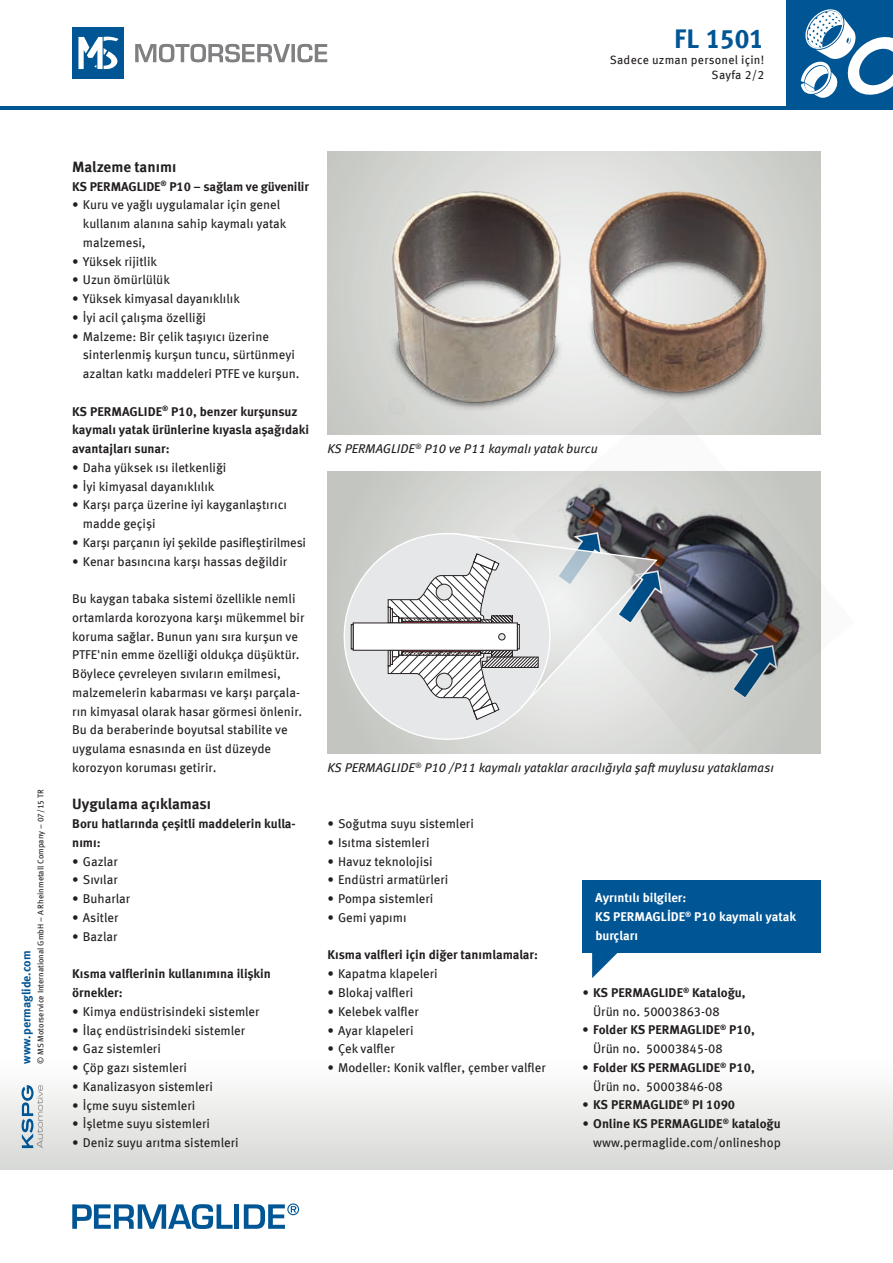
<style>
.page{position:relative;width:893px;height:1263px;background:#fff}
.page>*{position:absolute;margin:0;border:0;box-sizing:border-box;transform-origin:0 0}
.t1{font:700 27px "Meta OFC";letter-spacing:-.025em;color:#005594}
.t2{font:700 15px "Meta OFC";letter-spacing:-.005em;color:#231f20}
.t3{font:12.75px/18.8px "Meta OFC";color:#231f20}
.t4{font:700 12.75px/18.8px "Meta OFC";color:#231f20}
.t5{font:italic 12.75px "Meta OFC";color:#231f20}
.t6{font:700 12.75px/18.8px "Meta OFC";color:#fff}
.t7{font:12px/15px "Meta OFC";letter-spacing:.02em;color:#231f20;text-align:right}
.t8{font:700 12px "Meta OFC";color:#005594}
.t9{font:8.25px "Meta OFC";color:#231f20}
.s1{font-weight:400}
.s2{font-weight:700}
</style>
<div class="page">
<div style="left:0;top:1054px;width:893px;height:115px;background:linear-gradient(to bottom,#fff,#d8d9d6)"></div>
<hr style="left:0;top:106px;width:893px;height:4px;background:#005594">
<div style="left:787px;top:0;width:106px;height:106px;background:#005594"></div>
<svg style="left:801px;top:9px;width:92px;height:89px"></svg>
<svg style="left:22px;top:1085px;width:21px;height:63px"></svg>
<svg style="left:135px;top:44px;width:192px;height:19px"></svg>
<div style="left:72px;top:28px;width:51px;height:51px;background:#005594"></div>
<svg style="left:78px;top:36px;width:41px;height:33px"></svg>
<svg style="left:72px;top:1204px;width:161px;height:25px"></svg>
<div style="left:234px;top:1204px;width:5px;height:25px;background:#005594"></div>
<svg style="left:244px;top:1203px;width:55px;height:26px"></svg>
<svg style="left:327px;top:472px;width:185px;height:281px;background:#cdcfcb"></svg>
<svg style="left:327px;top:152px;width:494px;height:282px;background:#d2d4d0"></svg>
<img style="left:387px;top:180px;width:179px;height:235px">
<img style="left:583px;top:177px;width:189px;height:223px">
<img style="left:512px;top:400px;width:309px;height:353px">
<svg style="left:730px;top:644px;width:48px;height:56px;background:#728694"></svg>
<svg style="left:329px;top:519px;width:236px;height:233px;background:#d1d3cf"></svg>
<svg style="left:352px;top:531px;width:312px;height:190px"></svg>
<div style="left:583px;top:880px;width:238px;height:73px;background:#005594"></div>
<svg style="left:592px;top:953px;width:26px;height:25px"></svg>
<h1 class="t1" style="left:674px;top:22px;width:92px">FL 1501</h1>
<p class="t7" style="left:610px;top:52px;width:156px">Sadece uzman personel için!<br>Sayfa 2/2</p>
<p class="t9" style="left:35px;top:1064px;width:276px;rotate:-90deg">© MS Motorservice International GmbH – A Rheinmetall Company – 07/15 TR</p>
<p class="t8" style="left:19px;top:1064px;width:115px;rotate:-90deg">www.permaglide.com</p>
<p class="t2" style="left:72px;top:157px;width:106px">Malzeme tanımı</p>
<p class="t4" style="left:72px;top:177px;width:238px">KS PERMAGLIDE<sup>®</sup> P10 – sağlam ve güvenilir</p>
<p class="t3" style="left:83px;top:196px;width:205px;text-indent:-11px">• Kuru ve yağlı uygulamalar için genel kullanım alanına sahip kaymalı yatak malzemesi,</p>
<p class="t3" style="left:72px;top:252px;width:86px">• Yüksek rijitlik</p>
<p class="t3" style="left:72px;top:271px;width:99px">• Uzun ömürlülük</p>
<p class="t3" style="left:72px;top:289px;width:169px">• Yüksek kimyasal dayanıklılık</p>
<p class="t3" style="left:72px;top:308px;width:135px">• İyi acil çalışma özelliği</p>
<p class="t3" style="left:83px;top:327px;width:218px;text-indent:-11px">• Malzeme: Bir çelik taşıyıcı üzerine sinterlenmiş kurşun tuncu, sürtünmeyi azaltan katkı maddeleri PTFE ve kurşun.</p>
<p class="t4" style="left:72px;top:402px;width:238px">KS PERMAGLIDE<sup>®</sup> P10, benzer kurşunsuz kaymalı yatak ürünlerine kıyasla aşağıdaki avantajları sunar:</p>
<p class="t3" style="left:72px;top:458px;width:156px">• Daha yüksek ısı iletkenliği</p>
<p class="t3" style="left:72px;top:477px;width:144px">• İyi kimyasal dayanıklılık</p>
<p class="t3" style="left:83px;top:496px;width:206px;text-indent:-11px">• Karşı parça üzerine iyi kayganlaştırıcı madde geçişi</p>
<p class="t3" style="left:72px;top:533px;width:235px">• Karşı parçanın iyi şekilde pasifleştirilmesi</p>
<p class="t3" style="left:72px;top:552px;width:217px">• Kenar basıncına karşı hassas değildir</p>
<p class="t3" style="left:72px;top:589px;width:234px">Bu kaygan tabaka sistemi özellikle nemli ortamlarda korozyona karşı mükemmel bir koruma sağlar. Bunun yanı sıra kurşun ve PTFE'nin emme özelliği oldukça düşüktür.<br>Böylece çevreleyen sıvıların emilmesi, malzemelerin kabarması ve karşı parçala&shy;rın kimyasal olarak hasar görmesi önlenir.<br>Bu da beraberinde boyutsal stabilite ve uygulama esnasında en üst düzeyde korozyon koruması getirir.</p>
<p class="t2" style="left:72px;top:795px;width:140px">Uygulama açıklaması</p>
<p class="t4" style="left:72px;top:814px;width:225px">Boru hatlarında çeşitli maddelerin kulla&shy;nımı:</p>
<p class="t3" style="left:72px;top:852px;width:47px">• Gazlar</p>
<p class="t3" style="left:72px;top:871px;width:47px">• Sıvılar</p>
<p class="t3" style="left:72px;top:889px;width:60px">• Buharlar</p>
<p class="t3" style="left:72px;top:908px;width:48px">• Asitler</p>
<p class="t3" style="left:72px;top:927px;width:47px">• Bazlar</p>
<p class="t4" style="left:72px;top:964px;width:200px">Kısma valflerinin kullanımına ilişkin örnekler:</p>
<p class="t3" style="left:72px;top:1002px;width:189px">• Kimya endüstrisindeki sistemler</p>
<p class="t3" style="left:72px;top:1021px;width:175px">• İlaç endüstrisindeki sistemler</p>
<p class="t3" style="left:72px;top:1039px;width:90px">• Gaz sistemleri</p>
<p class="t3" style="left:72px;top:1058px;width:116px">• Çöp gazı sistemleri</p>
<p class="t3" style="left:72px;top:1077px;width:142px">• Kanalizasyon sistemleri</p>
<p class="t3" style="left:72px;top:1096px;width:125px">• İçme suyu sistemleri</p>
<p class="t3" style="left:72px;top:1114px;width:139px">• İşletme suyu sistemleri</p>
<p class="t3" style="left:72px;top:1133px;width:168px">• Deniz suyu arıtma sistemleri</p>
<p class="t5" style="left:327px;top:441px;width:272px">KS PERMAGLIDE<sup>®</sup> P10 ve P11 kaymalı yatak burcu</p>
<p class="t5" style="left:327px;top:760px;width:448px">KS PERMAGLIDE<sup>®</sup> P10 /P11 kaymalı yataklar aracılığıyla şaft muylusu yataklaması</p>
<p class="t3" style="left:327px;top:814px;width:148px">• Soğutma suyu sistemleri</p>
<p class="t3" style="left:327px;top:833px;width:104px">• Isıtma sistemleri</p>
<p class="t3" style="left:327px;top:852px;width:107px">• Havuz teknolojisi</p>
<p class="t3" style="left:327px;top:871px;width:122px">• Endüstri armatürleri</p>
<p class="t3" style="left:327px;top:889px;width:107px">• Pompa sistemleri</p>
<p class="t3" style="left:327px;top:908px;width:81px">• Gemi yapımı</p>
<p class="t4" style="left:327px;top:946px;width:212px">Kısma valfleri için diğer tanımlamalar:</p>
<p class="t3" style="left:327px;top:964px;width:112px">• Kapatma klapeleri</p>
<p class="t3" style="left:327px;top:983px;width:87px">• Blokaj valfleri</p>
<p class="t3" style="left:327px;top:1002px;width:93px">• Kelebek valfler</p>
<p class="t3" style="left:327px;top:1021px;width:88px">• Ayar klapeleri</p>
<p class="t3" style="left:327px;top:1039px;width:69px">• Çek valfler</p>
<p class="t3" style="left:327px;top:1058px;width:220px">• Modeller: Konik valfler, çember valfler</p>
<p class="t6" style="left:595px;top:889px;width:202px">Ayrıntılı bilgiler:<br>KS PERMAGLIDE<sup>®</sup> P10 kaymalı yatak burçları</p>
<p class="t4" style="left:593px;top:983px;width:154px;text-indent:-11px"><span class="s1">•</span> KS PERMAGLIDE<sup>®</sup> Kataloğu,<br><span class="s1">Ürün no. 50003863-08</span></p>
<p class="t4" style="left:593px;top:1021px;width:163px;text-indent:-11px">• Folder KS PERMAGLIDE<sup>®</sup> P10,<br><span class="s1">Ürün no. 50003845-08</span></p>
<p class="t4" style="left:593px;top:1058px;width:163px;text-indent:-11px">• Folder KS PERMAGLIDE<sup>®</sup> P10,<br><span class="s1">Ürün no. 50003846-08</span></p>
<p class="t4" style="left:583px;top:1096px;width:154px">• KS PERMAGLIDE<sup>®</sup> PI 1090</p>
<p class="t3" style="left:583px;top:1114px;width:200px;text-align:right">• <span class="s2">Online KS PERMAGLIDE</span><sup>®</sup> <span class="s2">kataloğu </span>www.permaglide.com/onlineshop</p>
</div>
